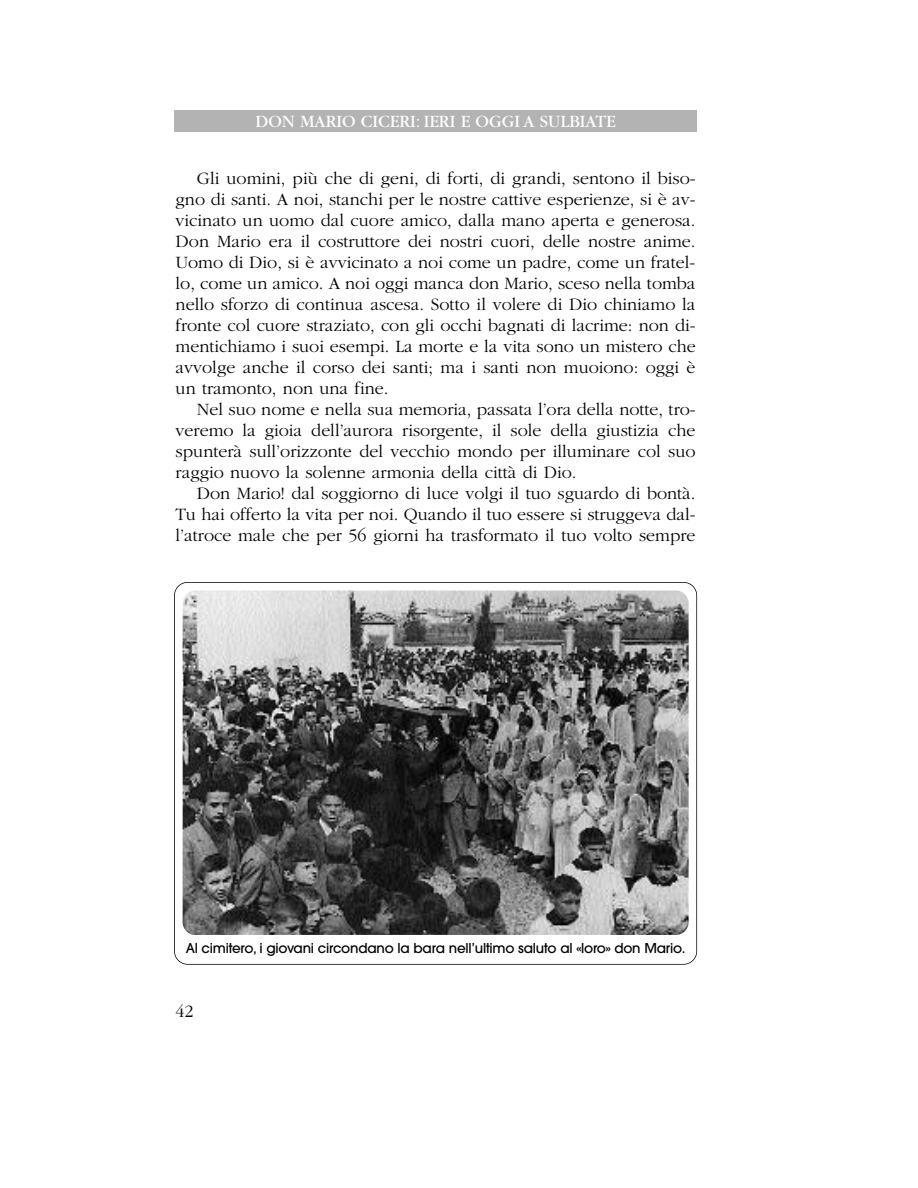
<style>
.page{position:relative;width:918px;height:1188px;background:#fff}
.page>*{position:absolute;margin:0;border:0;box-sizing:border-box;transform-origin:0 0}
.t1{font:300 18px/21px "Garamond";color:#000;text-align:justify}
.t2{font:18px "Garamond";color:#fff}
.t3{font:500 13.5px "Avant Garde";letter-spacing:-.015em;color:#000}
</style>
<div class="page">
<div style="left:174px;top:110px;width:523px;height:21px;background:#b3b3b3"></div>
<div style="left:174px;top:582px;width:523px;height:383px;border:2px solid #000;border-radius:14px"></div>
<img style="left:183px;top:591px;width:506px;height:344px;border-radius:13px">
<p class="t2" style="left:256px;top:115px;width:362px">DON MARIO CICERI: IERI E OGGI A SULBIATE</p>
<p class="t1" style="left:176px;top:169px;width:522px;text-indent:21px">Gli uomini, più che di geni, di forti, di grandi, sentono il biso&shy;gno di santi. A noi, stanchi per le nostre cattive esperienze, si è av&shy;vicinato un uomo dal cuore amico, dalla mano aperta e generosa.<br>Don Mario era il costruttore dei nostri cuori, delle nostre anime.<br>Uomo di Dio, si è avvicinato a noi come un padre, come un fratel&shy;lo, come un amico. A noi oggi manca don Mario, sceso nella tomba nello sforzo di continua ascesa. Sotto il volere di Dio chiniamo la fronte col cuore straziato, con gli occhi bagnati di lacrime: non di&shy;mentichiamo i suoi esempi. La morte e la vita sono un mistero che avvolge anche il corso dei santi; ma i santi non muoiono: oggi è un tramonto, non una fine.</p>
<p class="t1" style="left:176px;top:400px;width:522px;text-indent:21px">Nel suo nome e nella sua memoria, passata l’ora della notte, tro&shy;veremo la gioia dell’aurora risorgente, il sole della giustizia che spunterà sull’orizzonte del vecchio mondo per illuminare col suo raggio nuovo la solenne armonia della città di Dio.</p>
<p class="t1" style="left:176px;top:484px;width:522px;text-indent:21px">Don Mario! dal soggiorno di luce volgi il tuo sguardo di bontà.<br>Tu hai offerto la vita per noi. Quando il tuo essere si struggeva dal&shy;l’atroce male che per 56 giorni ha trasformato il tuo volto sempre</p>
<p class="t3" style="left:186px;top:943px;width:501px">Al cimitero, i giovani circondano la bara nell’ultimo saluto al «loro» don Mario.</p>
<p class="t1" style="left:176px;top:1002px;width:19px">42</p>
</div>
